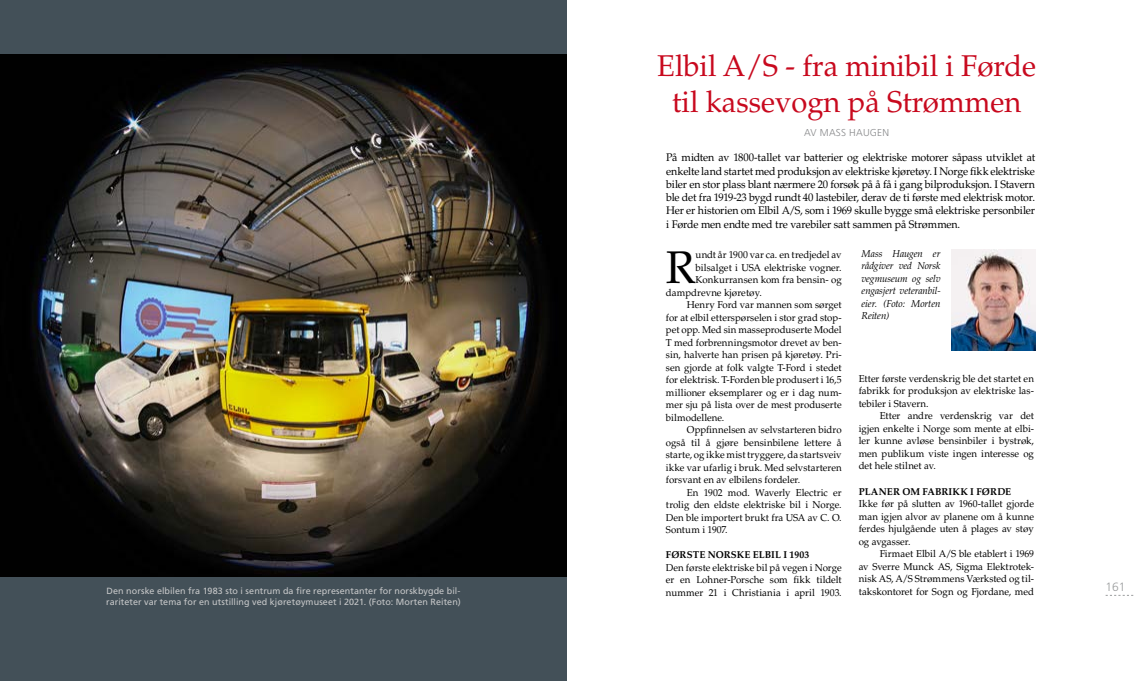
<style>
.page{position:relative;width:1134px;height:681px;background:#fff}
.page>*{position:absolute;margin:0;border:0;box-sizing:border-box;transform-origin:0 0}
.t1{font:45.7px "Palatino LT Std";color:#000}
.t2{font:30px/36px "Palatino LT Std";color:#c8091e;text-align:center}
.t3{font:300 12px "Frutiger LT Std";color:#9c9e9f}
.t4{font:11px/13.2px "Palatino LT Std";letter-spacing:-.015em;color:#000;text-align:justify}
.t5{font:10px/12.5px "Palatino LT Std";color:#000;text-align:justify}
.t6{font:italic 10px/12.5px "Palatino LT Std";letter-spacing:-.01em;color:#000;text-align:justify}
.t7{font:700 10px "Palatino LT Std";letter-spacing:.015em;color:#000}
.t8{font:300 10px "Frutiger LT Std";letter-spacing:.02em;color:#87888a}
.t9{font:9px/11px "Frutiger LT Std";letter-spacing:.01em;color:#c6c7c8}
</style>
<div class="page">
<div style="left:0;top:0;width:567px;height:680px;background:#435058"></div>
<img style="left:0;top:55px;width:567px;height:521px">
<img style="left:951px;top:249px;width:84px;height:101px">
<p class="t9" style="left:106px;top:584px;width:356px">Den norske elbilen fra 1983 sto i sentrum da fire representanter for norskbygde bil&shy;rariteter var tema for en utstilling ved kjøretøymuseet i 2021. (Foto: Morten Reiten)</p>
<h2 class="t2" style="left:657px;top:49px;width:380px">Elbil A/S - fra minibil i Førde til kassevogn på Strømmen</h2>
<p class="t8" style="left:804px;top:127px;width:86px">AV MASS HAUGEN</p>
<p class="t4" style="left:666px;top:151px;width:370px">På midten av 1800-tallet var batterier og elektriske motorer såpass utviklet at enkelte land startet med produksjon av elektriske kjøretøy. I Norge fikk elektriske biler en stor plass blant nærmere 20 forsøk på å få i gang bilproduksjon. I Stavern ble det fra 1919-23 bygd rundt 40 lastebiler, derav de ti første med elektrisk motor.<br>Her er historien om Elbil A/S, som i 1969 skulle bygge små elektriske personbiler i Førde men endte med tre varebiler satt sammen på Strømmen.</p>
<p class="t6" style="left:861px;top:247px;width:81px">Mass Haugen er rådgiver ved Norsk vegmuseum og selv engasjert veteranbil&shy;eier. (Foto: Morten Reiten)</p>
<h1 class="t1" style="left:666px;top:240px;width:31px">R</h1>
<p class="t5" style="left:695px;top:248px;width:148px">undt år 1900 var ca. en tredjedel av</p>
<p class="t5" style="left:695px;top:261px;width:148px">bilsalget i USA elektriske vogner.</p>
<p class="t5" style="left:695px;top:273px;width:148px">Konkurransen kom fra bensin- og</p>
<p class="t5" style="left:666px;top:286px;width:97px">dampdrevne kjøretøy.</p>
<p class="t5" style="left:687px;top:298px;width:156px">Henry Ford var mannen som sørget</p>
<p class="t5" style="left:666px;top:311px;width:177px">for at elbil etterspørselen i stor grad stop-</p>
<p class="t5" style="left:666px;top:323px;width:177px">pet opp. Med sin masseproduserte Model</p>
<p class="t5" style="left:666px;top:336px;width:177px">T med forbrenningsmotor drevet av ben-</p>
<p class="t5" style="left:666px;top:348px;width:177px">sin, halverte han prisen på kjøretøy. Pri-</p>
<p class="t5" style="left:666px;top:361px;width:177px">sen gjorde at folk valgte T-Ford i stedet</p>
<p class="t5" style="left:666px;top:373px;width:177px">for elektrisk. T-Forden ble produsert i 16,5</p>
<p class="t5" style="left:666px;top:386px;width:177px">millioner eksemplarer og er i dag num-</p>
<p class="t5" style="left:666px;top:398px;width:177px">mer sju på lista over de mest produserte</p>
<p class="t5" style="left:666px;top:411px;width:60px">bilmodellene.</p>
<p class="t5" style="left:687px;top:423px;width:156px">Oppfinnelsen av selvstarteren bidro</p>
<p class="t5" style="left:666px;top:436px;width:177px">også til å gjøre bensinbilene lettere å</p>
<p class="t5" style="left:666px;top:448px;width:177px">starte, og ikke mist tryggere, da startsveiv</p>
<p class="t5" style="left:666px;top:461px;width:177px">ikke var ufarlig i bruk. Med selvstarteren</p>
<p class="t5" style="left:666px;top:473px;width:136px">forsvant en av elbilens fordeler.</p>
<p class="t5" style="left:687px;top:486px;width:156px">En 1902 mod. Waverly Electric er</p>
<p class="t5" style="left:666px;top:498px;width:177px">trolig den eldste elektriske bil i Norge.</p>
<p class="t5" style="left:666px;top:511px;width:177px">Den ble importert brukt fra USA av C. O.</p>
<p class="t5" style="left:666px;top:523px;width:63px">Sontum i 1907.</p>
<p class="t7" style="left:666px;top:549px;width:145px">FØRSTE NORSKE ELBIL I 1903</p>
<p class="t5" style="left:666px;top:561px;width:177px">Den første elektriske bil på vegen i Norge er en Lohner-Porsche som fikk tildelt nummer 21 i Christiania i april 1903.</p>
<p class="t5" style="left:859px;top:372px;width:177px">Etter første verdenskrig ble det startet en fabrikk for produksjon av elektriske las&shy;tebiler i Stavern.</p>
<p class="t5" style="left:859px;top:410px;width:177px;text-indent:21px">Etter andre verdenskrig var det igjen enkelte i Norge som mente at elbi&shy;ler kunne avløse bensinbiler i bystrøk, men publikum viste ingen interesse og det hele stilnet av.</p>
<p class="t7" style="left:859px;top:485px;width:154px">PLANER OM FABRIKK I FØRDE</p>
<p class="t5" style="left:859px;top:497px;width:177px">Ikke før på slutten av 1960-tallet gjorde man igjen alvor av planene om å kunne ferdes hjulgående uten å plages av støy og avgasser.</p>
<p class="t5" style="left:859px;top:547px;width:177px;text-indent:21px">Firmaet Elbil A/S ble etablert i 1969 av Sverre Munck AS, Sigma Elektrotek&shy;nisk AS, A/S Strømmens Værksted og til&shy;takskontoret for Sogn og Fjordane, med</p>
<p class="t3" style="left:1106px;top:579px;width:22px">161</p>
</div>
